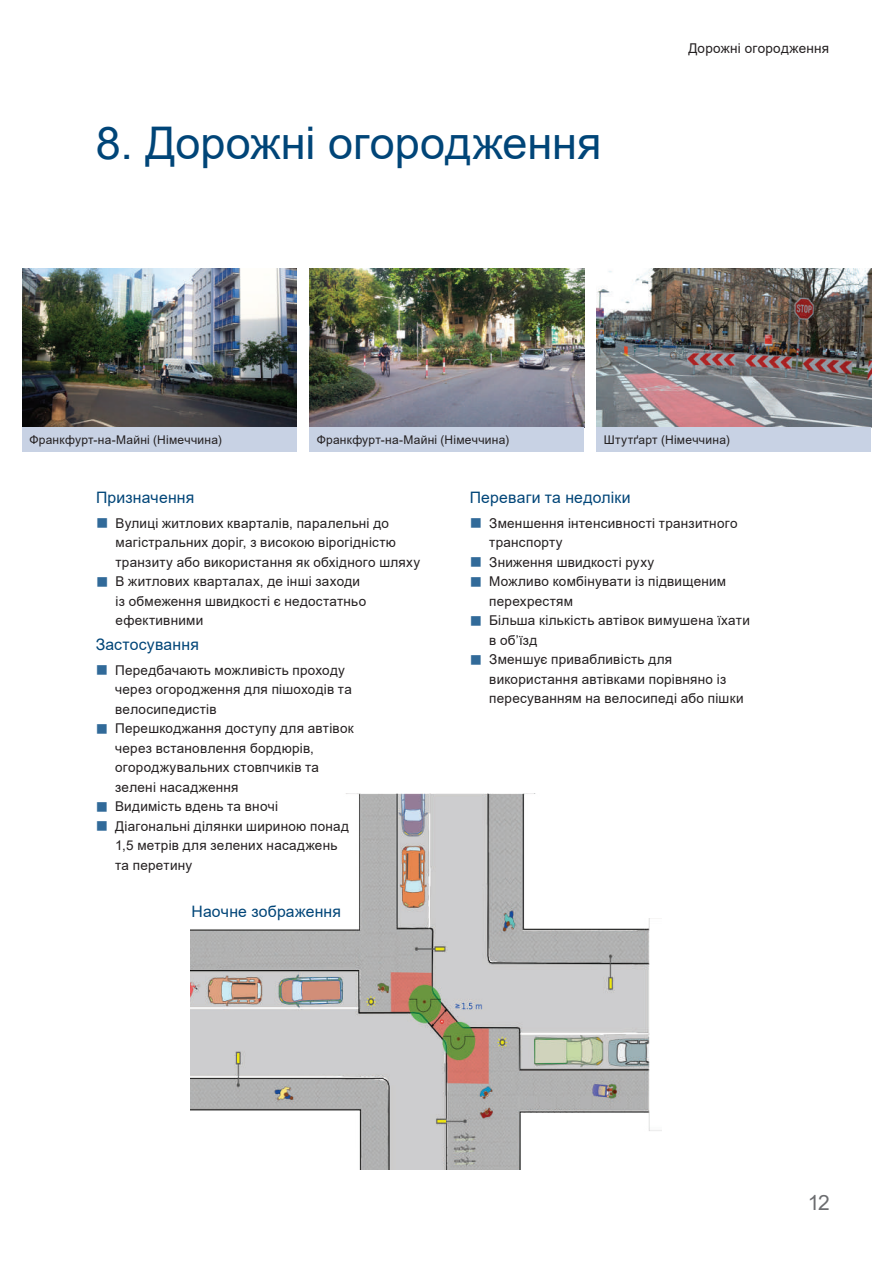
<style>
.page{position:relative;width:893px;height:1263px;background:#fff}
.page>*{position:absolute;margin:0;border:0;box-sizing:border-box;transform-origin:0 0}
.t1{font:45px "Arial";color:#004578}
.t2{font:21px "Arial";color:#6c6d70}
.t3{font:15.75px "Arial";letter-spacing:.01em;color:#004578}
.t4{font:13.5px/19.5px "Arial";letter-spacing:.02em;color:#231f20}
.t5{font:12px "Arial";letter-spacing:.02em;color:#231f20}
</style>
<div class="page">
<img style="left:22px;top:268px;width:275px;height:159px">
<div style="left:22px;top:427px;width:275px;height:25px;background:#c8d2e4"></div>
<img style="left:309px;top:268px;width:275px;height:159px">
<div style="left:309px;top:427px;width:275px;height:25px;background:#c8d2e4"></div>
<img style="left:596px;top:268px;width:275px;height:159px">
<div style="left:596px;top:427px;width:275px;height:25px;background:#c8d2e4"></div>
<img style="left:190px;top:793px;width:471px;height:377px">
<h1 class="t1" style="left:96px;top:112px;width:507px">8. Дорожні огородження</h1>
<p class="t4" style="left:688px;top:39px;width:142px">Дорожні огородження</p>
<p class="t5" style="left:29px;top:431px;width:194px">Франкфурт-на-Майні (Німеччина)</p>
<p class="t5" style="left:317px;top:431px;width:194px">Франкфурт-на-Майні (Німеччина)</p>
<p class="t5" style="left:604px;top:431px;width:127px">Штутґарт (Німеччина)</p>
<p class="t3" style="left:96px;top:487px;width:100px">Призначення</p>
<p class="t4" style="left:116px;top:513px;width:306px">Вулиці житлових кварталів, паралельні до магістральних доріг, з високою вірогідністю транзиту або використання як обхідного шляху В житлових кварталах, де інші заходи<br>із обмеження швидкості є недостатньо ефективними</p>
<p class="t3" style="left:96px;top:634px;width:105px">Застосування</p>
<p class="t4" style="left:115px;top:660px;width:240px">Передбачають можливість проходу через огородження для пішоходів та велосипедистів<br>Перешкоджання доступу для автівок через встановлення бордюрів, огороджувальних стовпчиків та зелені насадження<br>Видимість вдень та вночі<br>Діагональні ділянки шириною понад<br>1,5 метрів для зелених насаджень та перетину</p>
<p class="t3" style="left:192px;top:901px;width:151px">Наочне зображення</p>
<p class="t3" style="left:470px;top:487px;width:162px">Переваги та недоліки</p>
<p class="t4" style="left:489px;top:513px;width:262px">Зменшення інтенсивності транзитного транспорту<br>Зниження швидкості руху<br>Можливо комбінувати із підвищеним перехрестям<br>Більша кількість автівок вимушена їхати в об’їзд<br>Зменшує привабливість для використання автівками порівняно із пересуванням на велосипеді або пішки</p>
<h2 class="t2" style="left:808px;top:1188px;width:24px">12</h2>
</div>
